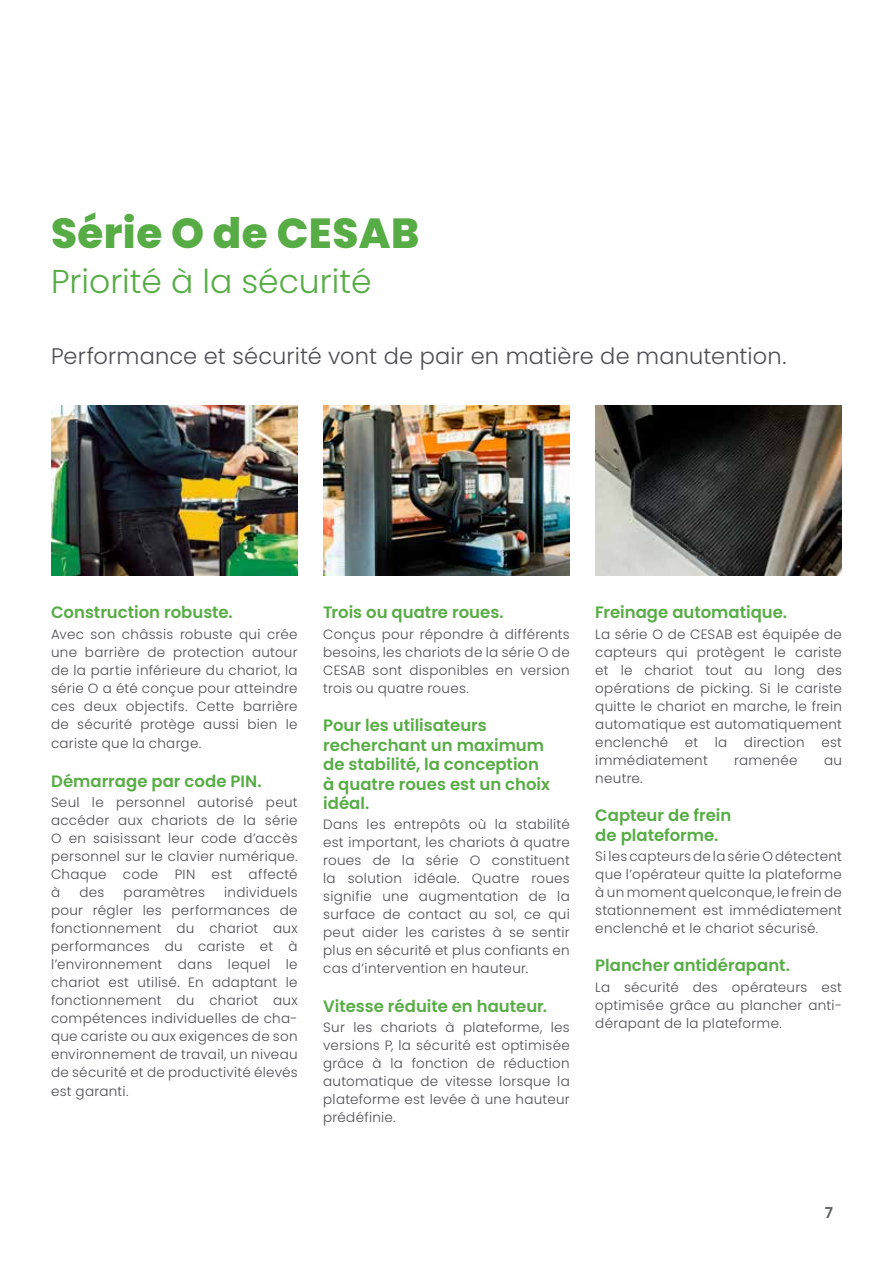
<style>
.page{position:relative;width:893px;height:1263px;background:#fff}
.page>*{position:absolute;margin:0;border:0;box-sizing:border-box;transform-origin:0 0}
.t1{font:800 42px "Poppins";letter-spacing:.01em;color:#57ac45}
.t2{font:300 33px "Poppins";color:#57ac45}
.t3{font:300 22.5px "Poppins";letter-spacing:.005em;color:#4e4d53}
.t4{font:600 16.5px/19.5px "Poppins";color:#57ac45}
.t5{font:600 15px "Poppins";color:#585e5c}
.t6{font:300 13.5px/18px "Poppins";letter-spacing:.02em;color:#4e4d53;text-align:justify}
</style>
<div class="page">
<img style="left:595px;top:405px;width:247px;height:170px">
<img style="left:51px;top:405px;width:247px;height:170px">
<img style="left:323px;top:405px;width:247px;height:170px">
<h1 class="t1" style="left:51px;top:209px;width:370px">Série O de CESAB</h1>
<h2 class="t2" style="left:51px;top:263px;width:322px">Priorité à la sécurité</h2>
<h3 class="t3" style="left:51px;top:343px;width:737px">Performance et sécurité vont de pair en matière de manutention.</h3>
<p class="t4" style="left:51px;top:603px;width:183px">Construction robuste.</p>
<p class="t6" style="left:51px;top:625px;width:248px">Avec son châssis robuste qui crée une barrière de protection autour de la partie inférieure du chariot, la série O a été conçue pour atteindre ces deux objectifs. Cette barrière de sécurité protège aussi bien le</p>
<p class="t6" style="left:51px;top:734px;width:152px">cariste que la charge.</p>
<p class="t4" style="left:51px;top:771px;width:212px">Démarrage par code PIN.</p>
<p class="t6" style="left:51px;top:793px;width:248px">Seul le personnel autorisé peut accéder aux chariots de la série O en saisissant leur code d’accès personnel sur le clavier numérique.<br>Chaque code PIN est affecté à</p>
<p class="t6" style="left:79px;top:883px;width:27px">des</p>
<p class="t6" style="left:124px;top:883px;width:83px">paramètres</p>
<p class="t6" style="left:51px;top:883px;width:248px;text-indent:173px">individuels pour régler les performances de fonctionnement du chariot aux performances du cariste et à l’environnement dans lequel le chariot est utilisé. En adaptant le fonctionnement du chariot aux compétences individuelles de cha&shy;que cariste ou aux exigences de son environnement de travail, un niveau de sécurité et de productivité élevés</p>
<p class="t6" style="left:51px;top:1083px;width:79px">est garanti.</p>
<p class="t4" style="left:323px;top:603px;width:182px">Trois ou quatre roues.</p>
<p class="t6" style="left:323px;top:625px;width:248px">Conçus pour répondre à différents besoins, les chariots de la série O de CESAB sont disponibles en version trois ou quatre roues.</p>
<p class="t4" style="left:323px;top:716px;width:228px">Pour les utilisateurs recherchant un maximum de stabilité, la conception à quatre roues est un choix idéal.</p>
<p class="t6" style="left:323px;top:816px;width:248px">Dans les entrepôts où la stabilité est important, les chariots à quatre roues de la série O constituent la solution idéale. Quatre roues signifie une augmentation de la surface de contact au sol, ce qui peut aider les caristes à se sentir plus en sécurité et plus confiants en cas d’intervention en hauteur.</p>
<p class="t4" style="left:323px;top:996px;width:226px">Vitesse réduite en hauteur.</p>
<p class="t6" style="left:323px;top:1018px;width:248px">Sur les chariots à plateforme, les versions P, la sécurité est optimisée grâce à la fonction de réduction automatique de vitesse lorsque la plateforme est levée à une hauteur prédéfinie.</p>
<p class="t4" style="left:595px;top:603px;width:193px">Freinage automatique.</p>
<p class="t6" style="left:595px;top:625px;width:248px">La série O de CESAB est équipée de capteurs qui protègent le cariste et le chariot tout au long des opérations de picking. Si le cariste quitte le chariot en marche, le frein automatique est automatiquement enclenché et la direction est immédiatement</p>
<p class="t6" style="left:734px;top:751px;width:65px">ramenée</p>
<p class="t6" style="left:824px;top:751px;width:19px">au</p>
<p class="t6" style="left:595px;top:769px;width:49px">neutre.</p>
<p class="t4" style="left:595px;top:806px;width:138px">Capteur de frein de plateforme.</p>
<p class="t6" style="left:595px;top:847px;width:248px">Si les capteurs de la série O détectent que l’opérateur quitte la plateforme à un moment quelconque, le frein de stationnement est immédiatement enclenché et le chariot sécurisé.</p>
<p class="t4" style="left:595px;top:956px;width:196px">Plancher antidérapant.</p>
<p class="t6" style="left:595px;top:978px;width:248px">La sécurité des opérateurs est optimisée grâce au plancher anti&shy;dérapant de la plateforme.</p>
<p class="t5" style="left:825px;top:1204px;width:10px">7</p>
</div>
